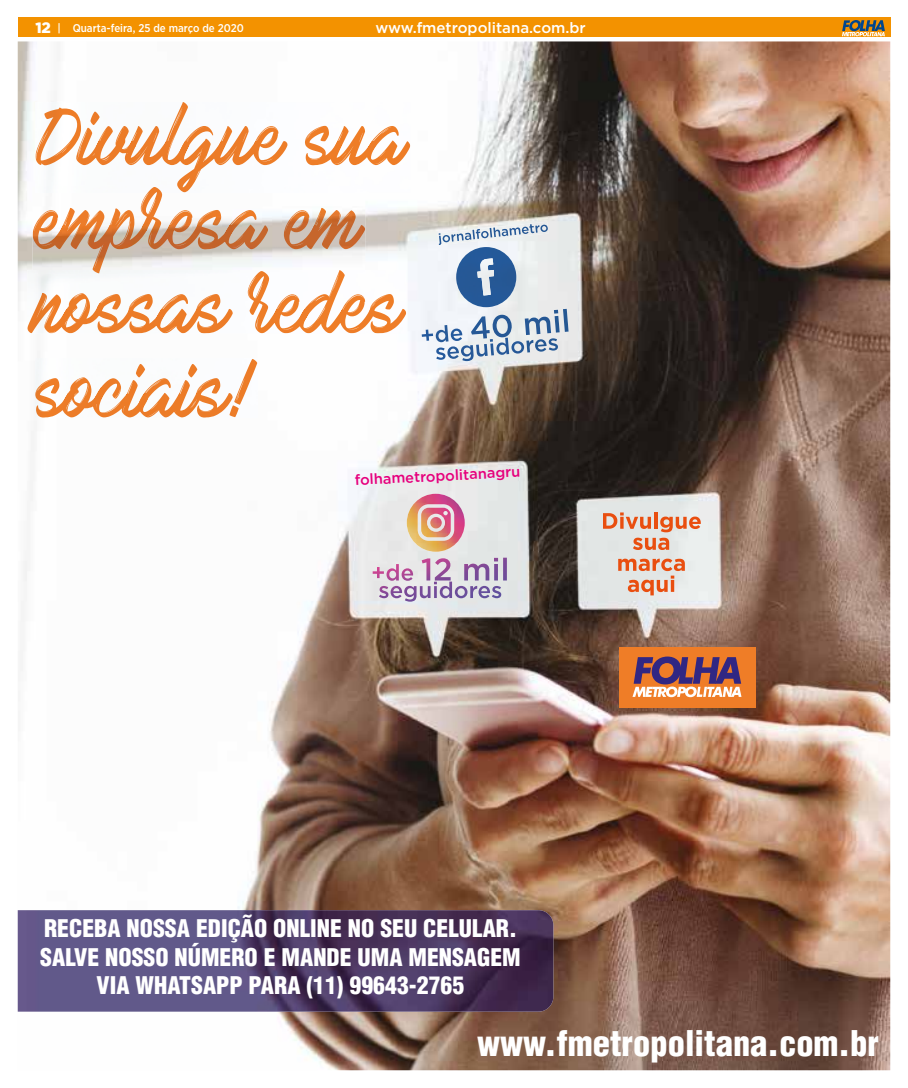
<style>
.page{position:relative;width:908px;height:1088px;background:#fff}
.page>*{position:absolute;margin:0;border:0;box-sizing:border-box;transform-origin:0 0}
.t1{font:900 condensed 34.5px "Helvetica LT Std";color:#fff}
.t2{font:900 condensed 23.75px/28.5px "Helvetica LT Std";color:#fff;text-align:center}
.t3{font:500 15px "Gotham";color:#fff}
.t4{font:500 14.62px "Gotham";color:#e6007d}
.t5{font:500 11.25px "Gotham Narrow";color:#fff}
.s1{font-family:"Gotham";font-weight:900;font-size:15px}
</style>
<div class="page">
<img style="left:18px;top:41px;width:871px;height:1029px">
<img style="left:456px;top:247px;width:60px;height:60px">
<img style="left:477px;top:258px;width:16px;height:37px">
<img style="left:406px;top:494px;width:58px;height:58px">
<img style="left:435px;top:325px;width:13px;height:4px">
<img style="left:471px;top:316px;width:18px;height:23px">
<img style="left:492px;top:315px;width:20px;height:22px">
<img style="left:524px;top:317px;width:27px;height:18px">
<img style="left:553px;top:310px;width:6px;height:23px">
<img style="left:562px;top:309px;width:6px;height:23px">
<svg style="left:421px;top:329px;width:41px;height:31px"></svg>
<img style="left:460px;top:345px;width:13px;height:16px">
<svg style="left:476px;top:344px;width:11px;height:13px"></svg>
<img style="left:489px;top:339px;width:5px;height:16px">
<img style="left:496px;top:338px;width:13px;height:17px">
<svg style="left:511px;top:338px;width:47px;height:16px"></svg>
<svg style="left:372px;top:558px;width:134px;height:44px;background:#cbbcd1"></svg>
<svg style="left:602px;top:512px;width:48px;height:17px"></svg>
<hr style="left:654px;top:512px;width:3px;height:17px;background:#e94e0f">
<svg style="left:660px;top:516px;width:40px;height:16px"></svg>
<svg style="left:632px;top:538px;width:37px;height:12px"></svg>
<svg style="left:618px;top:559px;width:66px;height:36px;background:#e5b49e"></svg>
<img style="left:437px;top:222px;width:111px;height:23px">
<div style="left:618px;top:647px;width:137px;height:60px;background:#ef7d27"></div>
<svg style="left:632px;top:656px;width:109px;height:41px"></svg>
<img style="left:18px;top:910px;width:535px;height:101px">
<img style="left:35px;top:102px;width:375px;height:90px">
<img style="left:33px;top:187px;width:332px;height:83px">
<img style="left:35px;top:187px;width:330px;height:5px">
<img style="left:27px;top:270px;width:379px;height:63px">
<img style="left:33px;top:270px;width:332px;height:3px">
<img style="left:35px;top:359px;width:222px;height:58px">
<div style="left:18px;top:18px;width:871px;height:19px;background:#f39200"></div>
<svg style="left:842px;top:20px;width:42px;height:16px"></svg>
<p class="t5" style="left:35px;top:21px;width:210px"><span class="s1">12</span> | Quarta-feira, 25 de março de 2020</p>
<p class="t3" style="left:375px;top:18px;width:212px">www.fmetropolitana.com.br</p>
<p class="t4" style="left:354px;top:470px;width:167px;rotate:-3deg">folhametropolitanagru</p>
<p class="t2" style="left:40px;top:914px;width:482px">RECEBA NOSSA EDIÇÃO ONLINE NO SEU CELULAR.<br>SALVE NOSSO NÚMERO E MANDE UMA MENSAGEM<br>VIA WHATSAPP PARA (11) 99643-2765</p>
<h1 class="t1" style="left:477px;top:1021px;width:403px">www.fmetropolitana.com.br</h1>
</div>
